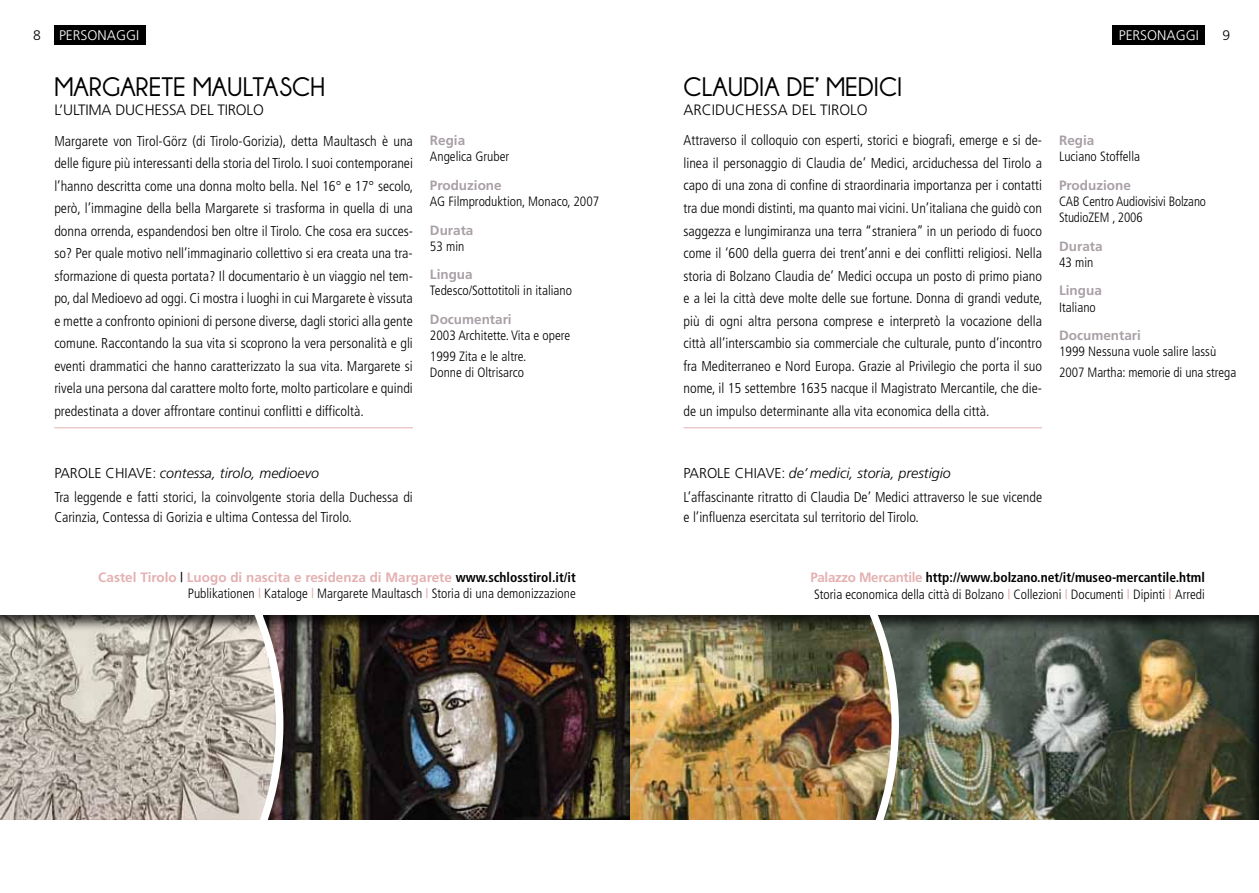
<style>
.page{position:relative;width:1259px;height:893px;background:#fff}
.page>*{position:absolute;margin:0;border:0;box-sizing:border-box;transform-origin:0 0}
.t1{font:700 27px "Champagne&Limousines";color:#000}
.t2{font:300 15px "Frutiger";letter-spacing:-.01em;color:#000}
.t3{font:300 condensed 14.25px/22.5px "Frutiger";color:#000;text-align:justify}
.t4{font:300 14.25px "Frutiger";color:#000}
.t5{font:300 13.8px "Frutiger";color:#fff}
.t6{font:300 13.8px "Frutiger";color:#000}
.t7{font:300 condensed 13.5px/16.2px "Frutiger";color:#000}
.t8{font:700 13.5px "Frutiger";color:#a99fa6}
.s1{font-stretch:normal}
.s2{font-style:italic;font-stretch:normal}
.s3{font-weight:700;font-stretch:normal;color:#e4b0b1}
.s4{font-family:"Avenir";font-weight:500;font-stretch:normal}
.s5{font-weight:700}
.s6{font-family:"Avenir";font-weight:500;font-stretch:normal;color:#e4b0b1}
</style>
<div class="page">
<div style="left:1112px;top:26px;width:93px;height:19px;background:#000"></div>
<hr style="left:683px;top:427px;width:359px;height:1px;background:#e4b0b1">
<div style="left:875px;top:615px;width:384px;height:206px;background:#000;opacity:.75"></div>
<img style="left:305px;top:428px;width:594px;height:393px">
<div style="left:259px;top:615px;width:371px;height:205px;background:#000;opacity:.75"></div>
<svg style="left:0;top:428px;width:283px;height:392px"></svg>
<div style="left:54px;top:25px;width:91px;height:19px;background:#000"></div>
<hr style="left:54px;top:427px;width:359px;height:1px;background:#e4b0b1">
<p class="t6" style="left:33px;top:27px;width:9px">8</p>
<p class="t5" style="left:1118px;top:28px;width:82px">PE RSONAGG I</p>
<p class="t6" style="left:1222px;top:27px;width:9px">9</p>
<h1 class="t1" style="left:683px;top:72px;width:220px">CLAUDIA DE’ MEDICI</h1>
<p class="t2" style="left:683px;top:101px;width:186px">ARCIDUC HESSA DEL TIROLO</p>
<p class="t8" style="left:1059px;top:132px;width:37px">Regia</p>
<p class="t7" style="left:1059px;top:149px;width:83px">Luciano Stoffella</p>
<p class="t8" style="left:1059px;top:177px;width:73px">Produzione</p>
<p class="t7" style="left:1059px;top:193px;width:148px">CAB Centro Audiovisivi Bolzano<br>StudioZEM , 2006</p>
<p class="t8" style="left:1059px;top:238px;width:45px">Durata</p>
<p class="t7" style="left:1059px;top:254px;width:36px">43 min</p>
<p class="t8" style="left:1059px;top:283px;width:44px">Lingua</p>
<p class="t7" style="left:1059px;top:299px;width:38px">Italiano</p>
<p class="t8" style="left:1059px;top:327px;width:83px">Documentari</p>
<p class="t7" style="left:1059px;top:342px;width:179px;line-height:20.4px">1999 Nessuna vuole salire lassù<br>2007 Martha: memorie di una strega</p>
<p class="t5" style="left:59px;top:27px;width:82px">PE RSONAGG I</p>
<h1 class="t1" style="left:54px;top:72px;width:255px">MARGARETE MAULTASCH</h1>
<p class="t2" style="left:54px;top:102px;width:211px">L’ULTIMA DUCHESSA DEL TIROLO</p>
<p class="t3" style="left:683px;top:130px;width:360px">Attraverso il colloquio con esperti, storici e biografi, emerge e si de&shy;linea il personaggio di Claudia de’ Medici, arciduchessa del Tirolo a capo di una zona di confine di straordinaria importanza per i contatti tra due mondi distinti, ma quanto mai vicini. Un’italiana che guidò con saggezza e lungimiranza una terra “straniera” in un periodo di fuoco come il ‘600 della guerra dei trent’anni e dei conflitti religiosi. Nella storia di Bolzano Claudia de’ Medici occupa un posto di primo piano e a lei la città deve molte delle sue fortune. Donna di grandi vedute, più di ogni altra persona comprese e interpretò la vocazione della città all’interscambio sia commerciale che culturale, punto d’incontro fra Mediterraneo e Nord Europa. Grazie al Privilegio che porta il suo nome, il 15 settembre 1635 nacque il Magistrato Mercantile, che die&shy;de un impulso determinante alla vita economica della città.</p>
<p class="t3" style="left:54px;top:130px;width:360px">Margarete von Tirol-Görz (di Tirolo-Gorizia), detta Maultasch è una delle figure più interessanti della storia del Tirolo. I suoi contemporanei l’hanno descritta come una donna molto bella. Nel 16° e 17° secolo, però, l’immagine della bella Margarete si trasforma in quella di una donna orrenda, espandendosi ben oltre il Tirolo. Che cosa era succes&shy;so? Per quale motivo nell’immaginario collettivo si era creata una tra&shy;sformazione di questa portata? Il documentario è un viaggio nel tem&shy;po, dal Medioevo ad oggi. Ci mostra i luoghi in cui Margarete è vissuta e mette a confronto opinioni di persone diverse, dagli storici alla gente comune. Raccontando la sua vita si scoprono la vera personalità e gli eventi drammatici che hanno caratterizzato la sua vita. Margarete si rivela una persona dal carattere molto forte, molto particolare e quindi predestinata a dover affrontare continui conflitti e difficoltà.</p>
<p class="t8" style="left:430px;top:132px;width:37px">Regia</p>
<p class="t7" style="left:430px;top:149px;width:81px">Angelica Gruber</p>
<p class="t8" style="left:430px;top:177px;width:73px">Produzione</p>
<p class="t7" style="left:430px;top:193px;width:171px">AG Filmproduktion, Monaco, 2007</p>
<p class="t8" style="left:430px;top:222px;width:45px">Durata</p>
<p class="t7" style="left:430px;top:238px;width:36px">53 min</p>
<p class="t8" style="left:430px;top:267px;width:44px">Lingua</p>
<p class="t7" style="left:430px;top:283px;width:144px">Tedesco/Sottotitoli in italiano</p>
<p class="t8" style="left:430px;top:311px;width:83px">Documentari</p>
<p class="t7" style="left:430px;top:325px;width:142px;line-height:20.4px">2003 Architette. Vita e opere<br>1999 Zita e le altre.</p>
<p class="t7" style="left:430px;top:364px;width:96px">Donne di Oltrisarco</p>
<p class="t3" style="left:54px;top:462px;width:360px;line-height:23.7px;text-align:center"><span class="s1">E:</span> <span class="s2">contessa, tirolo, medioevo<br></span>Tra leggende e fatti storici, la coinvolgente storia della Duchessa di</p>
<p class="t3" style="left:54px;top:506px;width:299px">Carinzia, Contessa di Gorizia e ultima Contessa del Tirolo.</p>
<p class="t4" style="left:54px;top:465px;width:9px">PARO</p>
<p class="t4" style="left:88px;top:465px;width:36px">LE CHIAV</p>
<p class="t3" style="left:683px;top:462px;width:360px;line-height:23.7px;text-align:center"><span class="s1">E:</span> <span class="s2">de’ medici, storia, prestigio<br></span>L’affascinante ritratto di Claudia De’ Medici attraverso le sue vicende</p>
<p class="t3" style="left:683px;top:506px;width:237px">e l’influenza esercitata sul territorio del Tirolo.</p>
<p class="t4" style="left:683px;top:465px;width:9px">PARO</p>
<p class="t4" style="left:717px;top:465px;width:36px">LE CHIAV</p>
<p class="t7" style="left:98px;top:570px;width:479px;text-align:right"><span class="s3">Castel Tirolo</span> <span class="s4">|</span> <span class="s3">Luogo di nascita e residenza di Margarete</span> <span class="s5">www.schlosstirol.it/it<br></span>Publikationen <span class="s6">|</span> Kataloge <span class="s6">|</span> Margarete Maultasch <span class="s6">|</span> Storia di una demonizzazione</p>
<p class="t7" style="left:810px;top:570px;width:396px"><span class="s3">Palazzo Mercantile</span> <span class="s5">http://www.bolzano.net/it/museo-mercantile.html<br></span>Storia economica della città di Bolzano <span class="s6">|</span> Collezioni <span class="s6">|</span> Documenti <span class="s6">|</span> Dipinti <span class="s6">|</span> Arredi</p>
</div>
